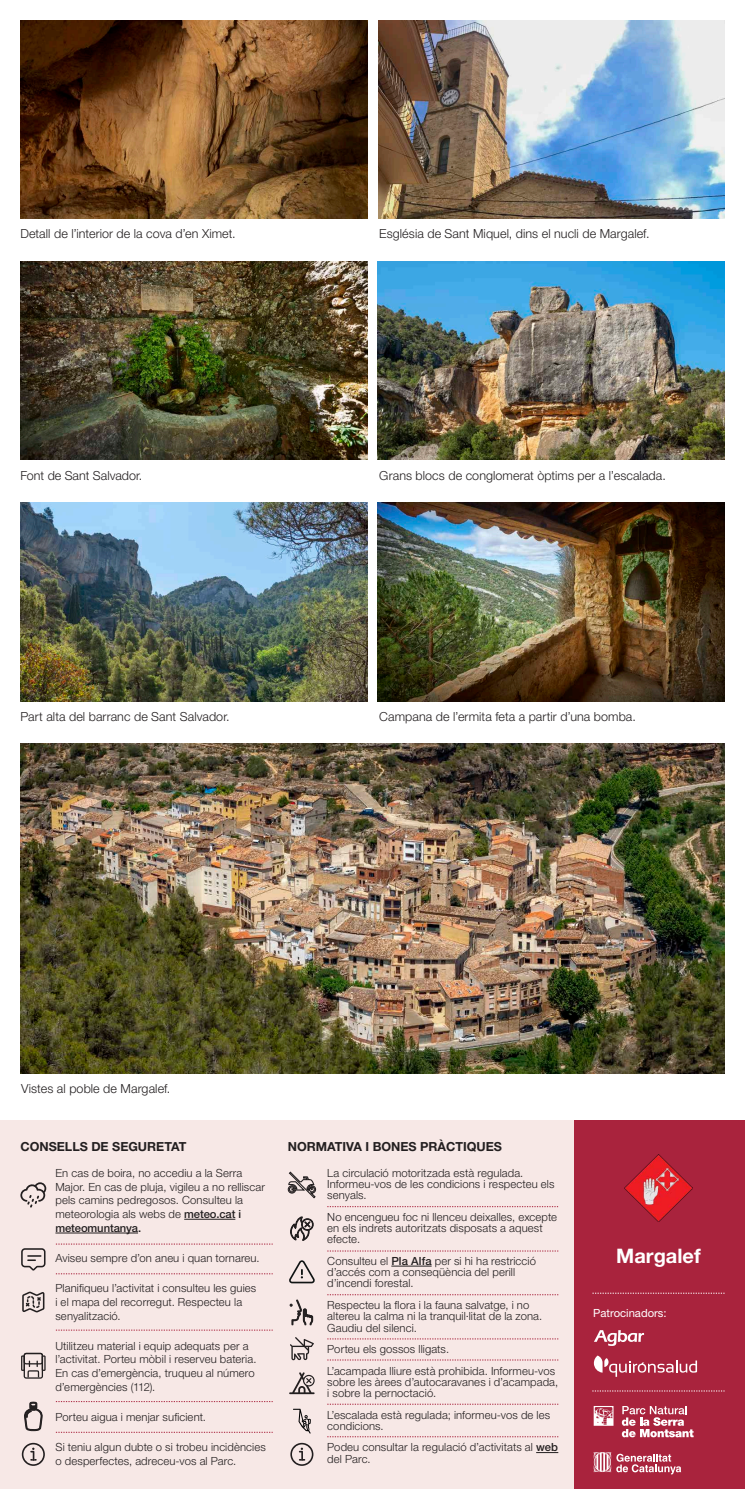
<style>
.page{position:relative;width:745px;height:1489px;background:#fff}
.page>*{position:absolute;margin:0;border:0;box-sizing:border-box;transform-origin:0 0}
.h1_titol_peu{font:700 20px "Helvetica Neue LT Std";color:#fff}
.t1{font:300 12.5px "Helvetica Neue LT Std";letter-spacing:.005em;color:#231f20}
.h3_consells_i_normativa{font:700 12.5px "Helvetica Neue LT Std";color:#231f20}
.t2{font:300 11.25px/11.2px "Helvetica Neue LT Std";letter-spacing:.01em;color:#231f20}
.t3{font:11.25px "Helvetica Neue LT Std";color:#fff}
.s1{font-weight:500}
</style>
<div class="page">
<img style="left:20px;top:743px;width:704px;height:330px">
<img style="left:20px;top:502px;width:347px;height:199px">
<img style="left:20px;top:261px;width:347px;height:199px">
<img style="left:377px;top:502px;width:347px;height:199px">
<img style="left:377px;top:261px;width:347px;height:199px">
<img style="left:378px;top:21px;width:346px;height:198px">
<img style="left:20px;top:20px;width:347px;height:199px">
<div style="left:0;top:1120px;width:744px;height:368px;background:#f7e8e6"></div>
<div style="left:573px;top:1120px;width:171px;height:368px;background:#a9233d"></div>
<svg style="left:592px;top:1292px;width:132px;height:1px"></svg>
<svg style="left:592px;top:1390px;width:132px;height:1px"></svg>
<svg style="left:594px;top:1330px;width:49px;height:15px"></svg>
<svg style="left:593px;top:1355px;width:103px;height:21px"></svg>
<img style="left:624px;top:1154px;width:68px;height:67px">
<hr style="left:391px;top:1265px;width:40px;height:1px;background:#231f20">
<svg style="left:536px;top:1452px;width:22px;height:1px"></svg>
<hr style="left:184px;top:1218px;width:51px;height:1px;background:#231f20">
<hr style="left:55px;top:1232px;width:83px;height:1px;background:#231f20">
<svg style="left:327px;top:1206px;width:230px;height:1px"></svg>
<svg style="left:327px;top:1250px;width:231px;height:1px"></svg>
<svg style="left:327px;top:1294px;width:231px;height:1px"></svg>
<svg style="left:327px;top:1338px;width:231px;height:1px"></svg>
<svg style="left:327px;top:1359px;width:231px;height:1px"></svg>
<svg style="left:56px;top:1243px;width:216px;height:1px"></svg>
<svg style="left:56px;top:1273px;width:216px;height:1px"></svg>
<svg style="left:56px;top:1329px;width:216px;height:1px"></svg>
<svg style="left:56px;top:1401px;width:216px;height:1px"></svg>
<svg style="left:20px;top:1182px;width:26px;height:25px"></svg>
<svg style="left:21px;top:1248px;width:25px;height:23px"></svg>
<svg style="left:21px;top:1352px;width:25px;height:26px"></svg>
<svg style="left:22px;top:1291px;width:22px;height:21px"></svg>
<svg style="left:24px;top:1401px;width:19px;height:29px"></svg>
<svg style="left:290px;top:1216px;width:24px;height:25px"></svg>
<svg style="left:290px;top:1299px;width:23px;height:25px"></svg>
<svg style="left:290px;top:1337px;width:24px;height:23px"></svg>
<svg style="left:56px;top:1431px;width:216px;height:1px"></svg>
<svg style="left:327px;top:1403px;width:231px;height:1px"></svg>
<svg style="left:289px;top:1372px;width:25px;height:21px"></svg>
<svg style="left:327px;top:1436px;width:231px;height:1px"></svg>
<svg style="left:287px;top:1171px;width:29px;height:28px"></svg>
<svg style="left:290px;top:1442px;width:23px;height:23px"></svg>
<svg style="left:22px;top:1442px;width:23px;height:23px"></svg>
<svg style="left:289px;top:1260px;width:26px;height:23px"></svg>
<svg style="left:293px;top:1408px;width:17px;height:25px"></svg>
<svg style="left:621px;top:1406px;width:72px;height:31px"></svg>
<svg style="left:593px;top:1406px;width:20px;height:19px"></svg>
<svg style="left:593px;top:1452px;width:17px;height:20px"></svg>
<svg style="left:616px;top:1453px;width:64px;height:21px"></svg>
<p class="t1" style="left:20px;top:226px;width:217px">Detall de l’interior de la cova d’en Ximet.</p>
<p class="t1" style="left:379px;top:226px;width:271px">Església de Sant Miquel, dins el nucli de Margalef.</p>
<p class="t1" style="left:20px;top:467px;width:123px">Font de Sant Salvador.</p>
<p class="t1" style="left:20px;top:708px;width:211px">Part alta del barranc de Sant Salvador.</p>
<p class="t1" style="left:21px;top:1080px;width:151px">Vistes al poble de Margalef.</p>
<p class="t1" style="left:379px;top:467px;width:288px">Grans blocs de conglomerat òptims per a l’escalada.</p>
<p class="t1" style="left:379px;top:708px;width:258px">Campana de l’ermita feta a partir d’una bomba.</p>
<h3 class="h3_consells_i_normativa" style="left:20px;top:1138px;width:167px">CONSELLS DE SEGURETAT</h3>
<h3 class="h3_consells_i_normativa" style="left:287px;top:1138px;width:216px">NORMATIVA I BONES PRÀCTIQUES</h3>
<p class="t2" style="left:55px;top:1165px;width:211px;line-height:13.8px">En cas de boira, no accediu a la Serra Major. En cas de pluja, vigileu a no relliscar pels camins pedregosos. Consulteu la meteorologia als webs de <span class="s1">meteo.cat i meteomuntanya.</span></p>
<p class="t2" style="left:55px;top:1251px;width:206px">Aviseu sempre d’on aneu i quan tornareu.</p>
<p class="t2" style="left:55px;top:1280px;width:202px;line-height:13.8px">Planifiqueu l’activitat i consulteu les guies i el mapa del recorregut. Respecteu la senyalització.</p>
<p class="t2" style="left:55px;top:1338px;width:202px;line-height:13.8px">Utilitzeu material i equip adequats per a l’activitat. Porteu mòbil i reserveu bateria.<br>En cas d’emergència, truqueu al número d’emergències (112).</p>
<p class="t2" style="left:55px;top:1410px;width:152px">Porteu aigua i menjar suficient.</p>
<p class="t2" style="left:55px;top:1439px;width:212px;line-height:13.8px">Si teniu algun dubte o si trobeu incidències o desperfectes, adreceu-vos al Parc.</p>
<p class="t2" style="left:327px;top:1166px;width:228px">La circulació motoritzada està regulada.<br>Informeu-vos de les condicions i respecteu els senyals.</p>
<p class="t2" style="left:327px;top:1210px;width:231px">No encengueu foc ni llenceu deixalles, excepte en els indrets autoritzats disposats a aquest efecte.</p>
<p class="t2" style="left:327px;top:1254px;width:210px">Consulteu el <span class="s1">Pla Alfa</span> per si hi ha restricció d’accés com a conseqüència del perill d’incendi forestal.</p>
<p class="t2" style="left:327px;top:1298px;width:216px">Respecteu la flora i la fauna salvatge, i no altereu la calma ni la tranquil·litat de la zona.<br>Gaudiu del silenci.</p>
<p class="t2" style="left:327px;top:1342px;width:123px">Porteu els gossos lligats.</p>
<p class="t2" style="left:327px;top:1364px;width:232px">L’acampada lliure està prohibida. Informeu-vos sobre les àrees d’autocaravanes i d’acampada, i sobre la pernoctació.</p>
<p class="t2" style="left:327px;top:1408px;width:224px">L’escalada està regulada; informeu-vos de les condicions.</p>
<p class="t2" style="left:327px;top:1441px;width:232px">Podeu consultar la regulació d’activitats al <span class="s1">web </span>del Parc.</p>
<h1 class="h1_titol_peu" style="left:615px;top:1243px;width:86px">Margalef</h1>
<p class="t3" style="left:593px;top:1306px;width:75px">Patrocinadors:</p>
</div>
